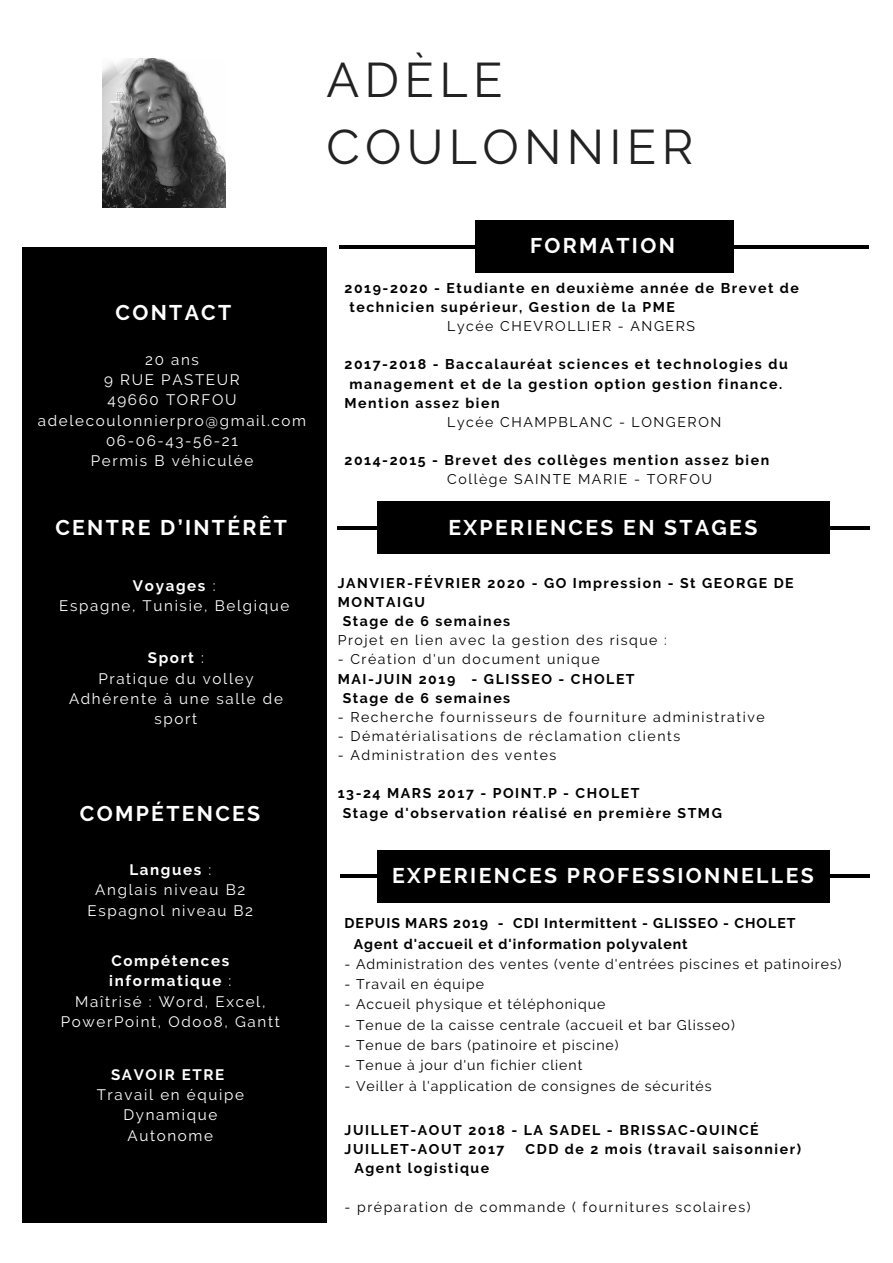
<style>
.page{position:relative;width:893px;height:1263px;background:#fff}
.page>*{position:absolute;margin:0;border:0;box-sizing:border-box;transform-origin:0 0}
.t1{font:48.45px/67.5px "Raleway";letter-spacing:.11em;color:#222}
.t2{font:700 21.15px "Raleway";letter-spacing:.11em;color:#fff}
.t3{font:15.15px/20.2px "Raleway";letter-spacing:.11em;color:#fff;text-align:center}
.t4{font:700 15.15px "Raleway";letter-spacing:.11em;color:#fff}
.t5{font:700 14.1px/19.2px "Raleway";letter-spacing:.11em;color:#000}
.t6{font:14.1px "Raleway";letter-spacing:.11em;color:#000}
.t7{font:14.1px "Raleway";letter-spacing:.07em;color:#000}
.t8{font:700 14.1px/20.2px "Raleway";letter-spacing:.07em;color:#000}
.s1{font-weight:700}
</style>
<div class="page">
<div style="left:23px;top:248px;width:304px;height:975px;background:#000"></div>
<hr style="left:339px;top:245px;width:530px;height:4px;background:#000">
<hr style="left:340px;top:874px;width:530px;height:3px;background:#000">
<div style="left:475px;top:220px;width:259px;height:52px;background:#000"></div>
<hr style="left:337px;top:526px;width:533px;height:3px;background:#000">
<div style="left:377px;top:501px;width:453px;height:53px;background:#000"></div>
<img style="left:102px;top:59px;width:123px;height:148px">
<div style="left:377px;top:850px;width:453px;height:53px;background:#000"></div>
<h1 class="t1" style="left:327px;top:46px;width:368px">ADÈLE<br>COULONNIER</h1>
<h2 class="t2" style="left:116px;top:300px;width:117px">CONTACT</h2>
<p class="t3" style="left:38px;top:349px;width:270px">20 ans<br>9 RUE PASTEUR<br>49660 TORFOU adelecoulonnierpro@gmail.com<br>06-06-43-56-21<br>Permis B véhiculée</p>
<h2 class="t2" style="left:55px;top:515px;width:233px">CENTRE D’INTÉRÊT</h2>
<p class="t3" style="left:59px;top:576px;width:232px"><span class="s1">Voyages</span> :<br>Espagne, Tunisie, Belgique</p>
<p class="t3" style="left:69px;top:648px;width:215px"><span class="s1">Sport</span> :<br>Pratique du volley<br>Adhérente à une salle de sport</p>
<h2 class="t2" style="left:80px;top:801px;width:182px">COMPÉTENCES</h2>
<p class="t3" style="left:87px;top:859px;width:167px"><span class="s1">Langues</span> :<br>Anglais niveau B2<br>Espagnol niveau B2</p>
<p class="t3" style="left:61px;top:951px;width:220px"><span class="s1">Compétences informatique</span> :<br>Maîtrisé : Word, Excel,<br>PowerPoint, Odoo8, Gantt</p>
<p class="t4" style="left:111px;top:1066px;width:115px">SAVOIR ETRE</p>
<p class="t3" style="left:97px;top:1085px;width:149px">Travail en équipe<br>Dynamique<br>Autonome</p>
<h2 class="t2" style="left:530px;top:233px;width:146px">FORMATION</h2>
<p class="t5" style="left:349px;top:278px;width:451px;text-indent:-5px">2019-2020 - Etudiante en deuxième année de Brevet de technicien supérieur, Gestion de la PME</p>
<p class="t6" style="left:447px;top:318px;width:249px">Lycée CHEVROLLIER - ANGERS</p>
<p class="t5" style="left:345px;top:355px;width:445px">2017-2018 - Baccalauréat sciences et technologies du</p>
<p class="t5" style="left:349px;top:374px;width:434px">management et de la gestion option gestion finance.</p>
<p class="t5" style="left:345px;top:393px;width:157px">Mention assez bien</p>
<p class="t6" style="left:447px;top:413px;width:275px">Lycée CHAMPBLANC - LONGERON</p>
<p class="t5" style="left:345px;top:450px;width:426px">2014-2015 - Brevet des collèges mention assez bien</p>
<p class="t6" style="left:447px;top:471px;width:266px">Collège SAINTE MARIE - TORFOU</p>
<h2 class="t2" style="left:449px;top:515px;width:310px">EXPERIENCES EN STAGES</h2>
<p class="t5" style="left:338px;top:573px;width:457px">JANVIER-FÉVRIER 2020 - GO Impression - St GEORGE DE</p>
<p class="t5" style="left:338px;top:592px;width:89px">MONTAIGU</p>
<p class="t5" style="left:343px;top:611px;width:169px">Stage de 6 semaines</p>
<p class="t6" style="left:338px;top:632px;width:331px">Projet en lien avec la gestion des risque :</p>
<p class="t6" style="left:338px;top:651px;width:263px">- Création d'un document unique</p>
<p class="t5" style="left:343px;top:669px;width:293px;text-indent:-5px">MAI-JUIN 2019 - GLISSEO - CHOLET<br>Stage de 6 semaines</p>
<p class="t6" style="left:338px;top:708px;width:428px">- Recherche fournisseurs de fourniture administrative</p>
<p class="t6" style="left:338px;top:728px;width:344px">- Dématérialisations de réclamation clients</p>
<p class="t6" style="left:338px;top:747px;width:220px">- Administration des ventes</p>
<p class="t5" style="left:343px;top:784px;width:381px;text-indent:-5px">13-24 MARS 2017 - POINT.P - CHOLET<br>Stage d'observation réalisé en première STMG</p>
<h2 class="t2" style="left:392px;top:863px;width:423px">EXPERIENCES PROFESSIONNELLES</h2>
<p class="t8" style="left:354px;top:913px;width:443px;text-indent:-9px">DEPUIS MARS 2019 - CDI Intermittent - GLISSEO - CHOLET<br>Agent d'accueil et d'information polyvalent</p>
<p class="t7" style="left:345px;top:956px;width:499px">- Administration des ventes (vente d'entrées piscines et patinoires)</p>
<p class="t7" style="left:345px;top:976px;width:141px">- Travail en équipe</p>
<p class="t7" style="left:345px;top:996px;width:262px">- Accueil physique et téléphonique</p>
<p class="t7" style="left:345px;top:1016px;width:392px">- Tenue de la caisse centrale (accueil et bar Glisseo)</p>
<p class="t7" style="left:345px;top:1037px;width:275px">- Tenue de bars (patinoire et piscine)</p>
<p class="t7" style="left:345px;top:1057px;width:239px">- Tenue à jour d'un fichier client</p>
<p class="t7" style="left:345px;top:1077px;width:369px">- Veiller à l'application de consignes de sécurités</p>
<p class="t5" style="left:345px;top:1120px;width:416px">JUILLET-AOUT 2018 - LA SADEL - BRISSAC-QUINCÉ<br>JUILLET-AOUT 2017</p>
<p class="t5" style="left:526px;top:1140px;width:277px">CDD de 2 mois (travail saisonnier)</p>
<p class="t5" style="left:354px;top:1159px;width:136px">Agent logistique</p>
<p class="t6" style="left:345px;top:1198px;width:407px">- préparation de commande ( fournitures scolaires)</p>
</div>
